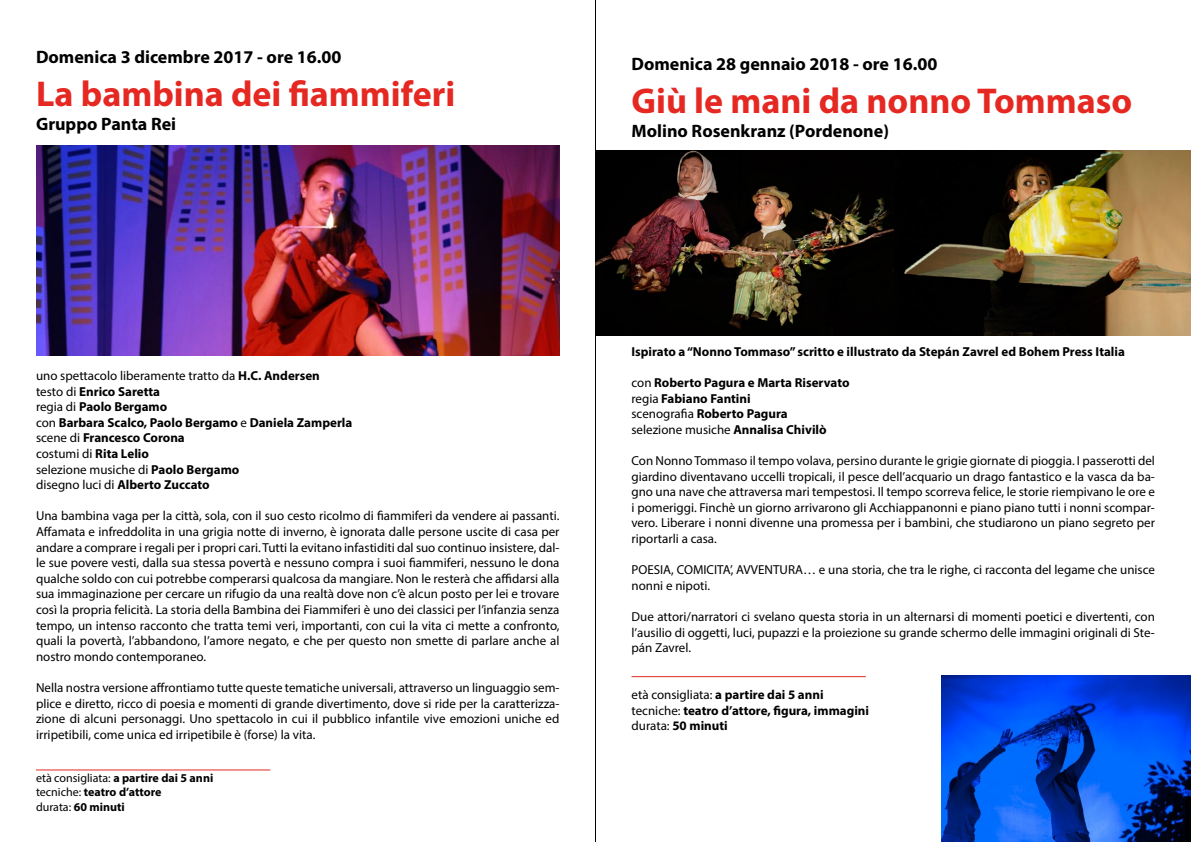
<style>
.page{position:relative;width:1191px;height:842px;background:#fff}
.page>*{position:absolute;margin:0;border:0;box-sizing:border-box;transform-origin:0 0}
.t1{font:700 36px "Myriad Pro";color:#e52821}
.t2{font:700 18px "Myriad Pro";color:#000}
.t3{font:13px/15.6px "Myriad Pro";color:#000;text-align:justify}
.t4{font:700 13px/15.6px "Myriad Pro";color:#000}
.t5{font:700 12px/14.4px "Myriad Pro";color:#000}
.s1{font-weight:400}
</style>
<div class="page">
<hr style="left:595px;top:0;width:1px;height:842px;background:#000">
<hr style="left:631px;top:676px;width:235px;height:1px;background:#e52821">
<img style="left:893px;top:151px;width:298px;height:185px">
<img style="left:595px;top:151px;width:298px;height:185px">
<img style="left:941px;top:675px;width:250px;height:167px">
<hr style="left:36px;top:769px;width:234px;height:1px;background:#e52821">
<img style="left:36px;top:145px;width:523px;height:211px">
<h2 class="t2" style="left:36px;top:45px;width:307px">Domenica 3 dicembre 2017 - ore 16.00</h2>
<h1 class="t1" style="left:36px;top:71px;width:421px">La bambina dei fiammiferi</h1>
<h2 class="t2" style="left:36px;top:112px;width:142px">Gruppo Panta Rei</h2>
<h2 class="t2" style="left:631px;top:52px;width:307px">Domenica 28 gennaio 2018 - ore 16.00</h2>
<h1 class="t1" style="left:631px;top:78px;width:502px">Giù le mani da nonno Tommaso</h1>
<h2 class="t2" style="left:631px;top:120px;width:259px">Molino Rosenkranz (Pordenone)</h2>
<p class="t4" style="left:36px;top:367px;width:318px"><span class="s1">uno spettacolo liberamente tratto da</span> H.C. Andersen<br><span class="s1">testo di</span> Enrico Saretta<br><span class="s1">regia di</span> Paolo Bergamo<br><span class="s1">con</span> Barbara Scalco, Paolo Bergamo <span class="s1">e</span> Daniela Zamperla <span class="s1">scene di</span> Francesco Corona<br><span class="s1">costumi di</span> Rita Lelio<br><span class="s1">selezione musiche di</span> Paolo Bergamo<br><span class="s1">disegno luci di</span> Alberto Zuccato</p>
<p class="t3" style="left:36px;top:508px;width:525px">Una bambina vaga per la città, sola, con il suo cesto ricolmo di fiammiferi da vendere ai passanti.<br>Affamata e infreddolita in una grigia notte di inverno, è ignorata dalle persone uscite di casa per andare a comprare i regali per i propri cari. Tutti la evitano infastiditi dal suo continuo insistere, dal&shy;le sue povere vesti, dalla sua stessa povertà e nessuno compra i suoi fiammiferi, nessuno le dona qualche soldo con cui potrebbe comperarsi qualcosa da mangiare. Non le resterà che affidarsi alla sua immaginazione per cercare un rifugio da una realtà dove non c’è alcun posto per lei e trovare così la propria felicità. La storia della Bambina dei Fiammiferi è uno dei classici per l’infanzia senza tempo, un intenso racconto che tratta temi veri, importanti, con cui la vita ci mette a confronto, quali la povertà, l’abbandono, l’amore negato, e che per questo non smette di parlare anche al nostro mondo contemporaneo.</p>
<p class="t3" style="left:36px;top:680px;width:525px">Nella nostra versione affrontiamo tutte queste tematiche universali, attraverso un linguaggio sem&shy;plice e diretto, ricco di poesia e momenti di grande divertimento, dove si ride per la caratterizza&shy;zione di alcuni personaggi. Uno spettacolo in cui il pubblico infantile vive emozioni uniche ed irripetibili, come unica ed irripetibile è (forse) la vita.</p>
<p class="t5" style="left:36px;top:770px;width:179px"><span class="s1">età consigliata:</span> a partire dai 5 anni <span class="s1">tecniche:</span> teatro d’attore<br><span class="s1">durata:</span> 60 minuti</p>
<p class="t4" style="left:631px;top:343px;width:495px">Ispirato a “Nonno Tommaso” scritto e illustrato da Stepán Zavrel ed Bohem Press Italia</p>
<p class="t4" style="left:631px;top:374px;width:220px"><span class="s1">con</span> Roberto Pagura e Marta Riservato <span class="s1">regia</span> Fabiano Fantini<br><span class="s1">scenografia</span> Roberto Pagura<br><span class="s1">selezione musiche</span> Annalisa Chivilò</p>
<p class="t3" style="left:631px;top:453px;width:525px">Con Nonno Tommaso il tempo volava, persino durante le grigie giornate di pioggia. I passerotti del giardino diventavano uccelli tropicali, il pesce dell’acquario un drago fantastico e la vasca da ba&shy;gno una nave che attraversa mari tempestosi. Il tempo scorreva felice, le storie riempivano le ore e i pomeriggi. Finchè un giorno arrivarono gli Acchiappanonni e piano piano tutti i nonni scompar&shy;vero. Liberare i nonni divenne una promessa per i bambini, che studiarono un piano segreto per riportarli a casa.</p>
<p class="t3" style="left:631px;top:562px;width:525px">POESIA, COMICITA’, AVVENTURA… e una storia, che tra le righe, ci racconta del legame che unisce nonni e nipoti.</p>
<p class="t3" style="left:631px;top:609px;width:525px">Due attori/narratori ci svelano questa storia in un alternarsi di momenti poetici e divertenti, con l’ausilio di oggetti, luci, pupazzi e la proiezione su grande schermo delle immagini originali di Ste&shy;pán Zavrel.</p>
<p class="t4" style="left:631px;top:686px;width:239px"><span class="s1">età consigliata:</span> a partire dai 5 anni <span class="s1">tecniche:</span> teatro d’attore, figura, immagini <span class="s1">durata:</span> 50 minuti</p>
</div>
